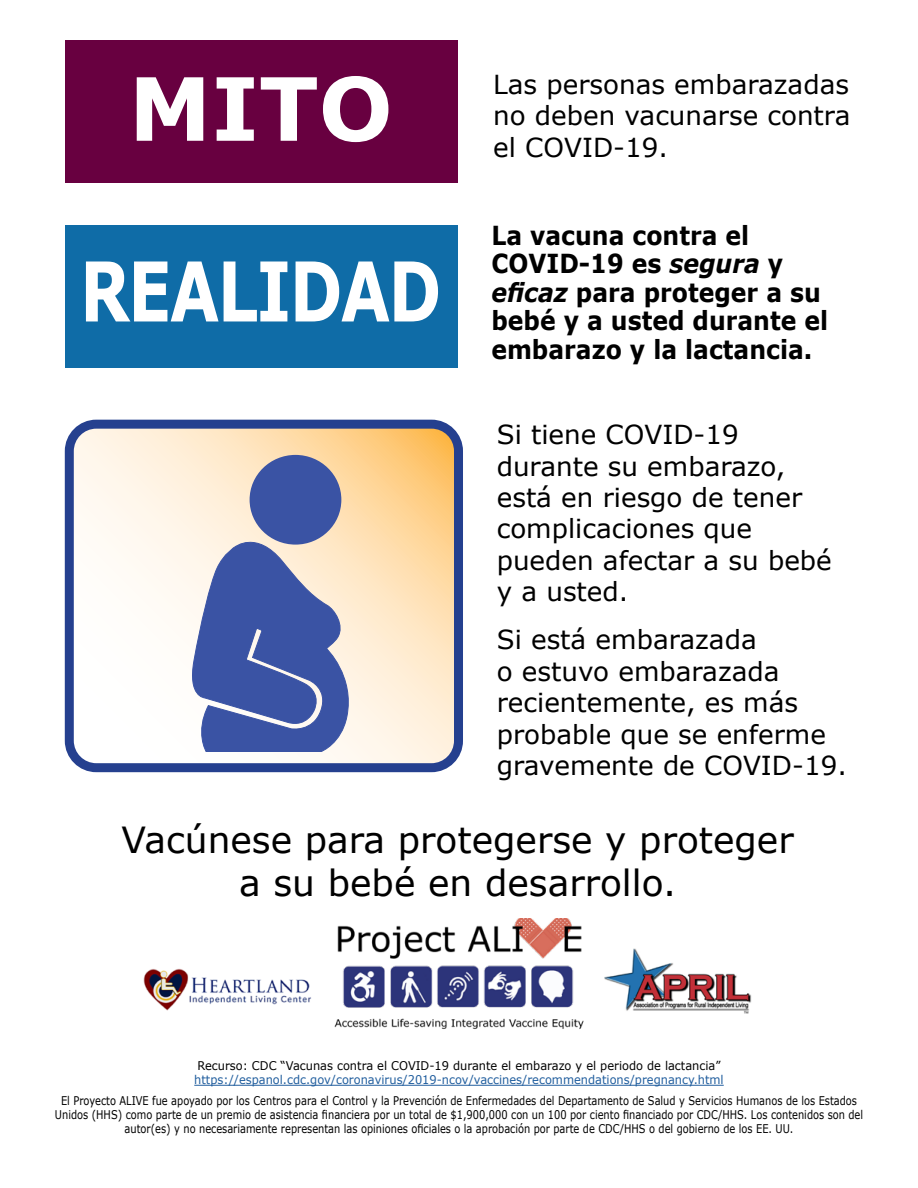
<style>
.page{position:relative;width:918px;height:1188px;background:#fff}
.page>*{position:absolute;margin:0;border:0;box-sizing:border-box;transform-origin:0 0}
.t1{font:700 87.3px "Verdana";color:#fff}
.t2{font:700 82.5px "Verdana";letter-spacing:-.025em;color:#fff;scale:.77 1}
.t3{font:36px/43.2px "Verdana";color:#000;text-align:center}
.t4{font:26.25px/31.5px "Verdana";color:#000}
.t5{font:700 26.25px/28.5px "Verdana";color:#000;scale:.9 1}
.t6{font:12px/14.4px "Verdana";color:#000;text-align:center;scale:.82 1}
.t7{font:12px "Verdana";color:#215e9e;scale:.95 1}
.t8{font:12px "Verdana";color:#000;scale:.95 1}
.s1{font-style:italic}
</style>
<div class="page">
<hr style="left:194px;top:1085px;width:530px;height:1px;background:#215e9e">
<div style="left:65px;top:40px;width:393px;height:143px;background:#680040"></div>
<div style="left:65px;top:225px;width:393px;height:142px;background:#0f6ca7"></div>
<svg style="left:75px;top:430px;width:378px;height:332px"></svg>
<div style="left:250px;top:455px;width:91px;height:90px;background:#3a53a4;border-radius:50%"></div>
<svg style="left:187px;top:530px;width:168px;height:222px;background:#7a87b8"></svg>
<div style="left:65px;top:420px;width:398px;height:352px;border:9px solid #25408f;border-radius:27px"></div>
<img style="left:334px;top:918px;width:250px;height:111px">
<img style="left:604px;top:948px;width:148px;height:66px">
<img style="left:143px;top:968px;width:168px;height:43px">
<h1 class="t1" style="left:129px;top:47px;width:266px">MITO</h1>
<h1 class="t2" style="left:80px;top:233px;width:471px">REALIDAD</h1>
<p class="t4" style="left:493px;top:68px;width:359px;text-align:justify">Las personas embarazadas no deben vacunarse contra el COVID-19.</p>
<p class="t5" style="left:491px;top:221px;width:376px">La vacuna contra el<br>COVID-19 es <span class="s1">segura</span> y <span class="s1">eficaz</span> para proteger a su bebé y a usted durante el embarazo y la lactancia.</p>
<p class="t4" style="left:497px;top:419px;width:337px">Si tiene COVID-19 durante su embarazo, está en riesgo de tener complicaciones que pueden afectar a su bebé y a usted.</p>
<p class="t4" style="left:497px;top:624px;width:352px">Si está embarazada<br>o estuvo embarazada recientemente, es más probable que se enferme gravemente de COVID-19.</p>
<p class="t3" style="left:122px;top:818px;width:674px">Vacúnese para protegerse y proteger a su bebé en desarrollo.</p>
<p class="t8" style="left:197px;top:1057px;width:552px">Recurso: CDC “Vacunas contra el COVID-19 durante el embarazo y el periodo de lactancia”</p>
<p class="t7" style="left:194px;top:1072px;width:559px">https://espanol.cdc.gov/coronavirus/2019-ncov/vaccines/recommendations/pregnancy.html</p>
<p class="t6" style="left:61px;top:1093px;width:972px">El Proyecto ALIVE fue apoyado por los Centros para el Control y la Prevención de Enfermedades del Departamento de Salud y Servicios Humanos de los Estados</p>
<p class="t6" style="left:55px;top:1107px;width:987px">Unidos (HHS) como parte de un premio de asistencia financiera por un total de $1,900,000 con un 100 por ciento financiado por CDC/HHS. Los contenidos son del autor(es) y no necesariamente representan las opiniones oficiales o la aprobación por parte de CDC/HHS o del gobierno de los EE. UU.</p>
</div>
